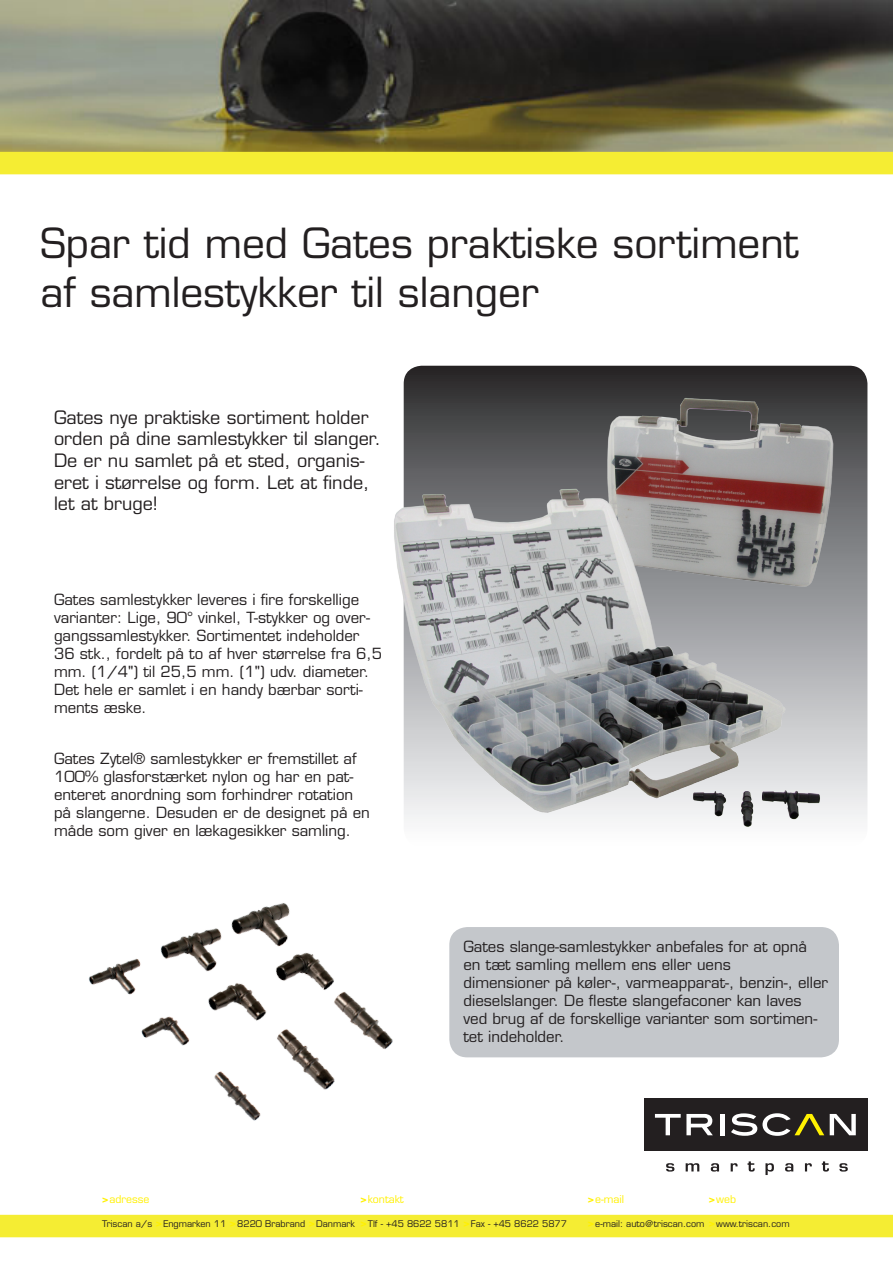
<style>
.page{position:relative;width:893px;height:1263px;background:#fff}
.page>*{position:absolute;margin:0;border:0;box-sizing:border-box;transform-origin:0 0}
.t1{font:40.5px/48.6px "Eurostile LT Std";color:#231f20}
.t2{font:18px/21.6px "Eurostile LT Std";color:#231f20}
.t3{font:15px/18px "Eurostile LT Std";color:#231f20}
.t4{font:10.5px "Eurostile LT Std";color:#fff101}
.t5{font:9px "Eurostile LT Std";color:#231f20}
.s1{font-weight:700}
.s2{font-weight:700;font-size:10.5px;color:#fff101}
</style>
<div class="page">
<div style="left:644px;top:1098px;width:223px;height:53px;background:#231f20"></div>
<svg style="left:655px;top:1114px;width:58px;height:21px"></svg>
<hr style="left:720px;top:1114px;width:4px;height:21px;background:#fff">
<svg style="left:731px;top:1113px;width:93px;height:23px"></svg>
<svg style="left:830px;top:1114px;width:26px;height:21px"></svg>
<svg style="left:666px;top:1163px;width:8px;height:8px"></svg>
<svg style="left:686px;top:1163px;width:13px;height:8px"></svg>
<svg style="left:711px;top:1163px;width:8px;height:8px"></svg>
<svg style="left:731px;top:1163px;width:7px;height:8px"></svg>
<svg style="left:747px;top:1161px;width:8px;height:10px"></svg>
<svg style="left:765px;top:1163px;width:9px;height:12px"></svg>
<svg style="left:785px;top:1163px;width:8px;height:8px"></svg>
<svg style="left:805px;top:1163px;width:7px;height:8px"></svg>
<svg style="left:822px;top:1161px;width:7px;height:10px"></svg>
<svg style="left:839px;top:1163px;width:9px;height:8px"></svg>
<img style="left:0;top:0;width:893px;height:152px">
<div style="left:0;top:152px;width:893px;height:22px;background:#f5ed33"></div>
<div style="left:0;top:1215px;width:893px;height:22px;background:#f5ed33"></div>
<div style="left:449px;top:927px;width:390px;height:130px;background:#c4c7cb;border-radius:18px"></div>
<img style="left:404px;top:366px;width:463px;height:455px">
<img style="left:561px;top:382px;width:307px;height:247px">
<img style="left:394px;top:465px;width:445px;height:362px">
<img style="left:88px;top:903px;width:366px;height:218px">
<p class="t1" style="left:40px;top:219px;width:760px">Spar tid med Gates praktiske sortiment af samlestykker til slanger</p>
<p class="t2" style="left:54px;top:407px;width:328px">Gates nye praktiske sortiment holder orden på dine samlestykker til slanger.<br>De er nu samlet på et sted, organis&shy;eret i størrelse og form. Let at finde, let at bruge!</p>
<p class="t3" style="left:54px;top:591px;width:329px">Gates samlestykker leveres i fire forskellige varianter: Lige, 90° vinkel, T-stykker og over&shy;gangssamlestykker. Sortimentet indeholder 36 stk., fordelt på to af hver størrelse fra 6,5 mm. (1/4") til 25,5 mm. (1") udv. diameter.<br>Det hele er samlet i en handy bærbar sorti&shy;ments æske.</p>
<p class="t3" style="left:54px;top:749px;width:317px">Gates Zytel® samlestykker er fremstillet af 100% glasforstærket nylon og har en pat&shy;enteret anordning som forhindrer rotation på slangerne. Desuden er de designet på en måde som giver en lækagesikker samling.</p>
<p class="t3" style="left:463px;top:938px;width:345px">Gates slange-samlestykker anbefales for at opnå en tæt samling mellem ens eller uens</p>
<p class="t3" style="left:463px;top:974px;width:366px">dimensioner på køler-, varmeapparat-, benzin-, eller</p>
<p class="t3" style="left:463px;top:992px;width:355px">dieselslanger. De fleste slangefaconer kan laves ved brug af de forskellige varianter som sortimen&shy;tet indeholder.</p>
<p class="t4" style="left:102px;top:1193px;width:49px"><span class="s1">&gt;</span>adresse</p>
<p class="t5" style="left:102px;top:1219px;width:254px">Triscan a/s <span class="s2">&gt;</span>Engmarken 11 <span class="s2">&gt;</span>8220 Brabrand <span class="s2">&gt;</span>Danmark</p>
<p class="t4" style="left:360px;top:1193px;width:45px"><span class="s1">&gt;</span>kontakt</p>
<p class="t5" style="left:360px;top:1219px;width:208px"><span class="s2">&gt;</span>Tlf - +45 8622 5811 <span class="s2">&gt;</span>Fax - +45 8622 5877</p>
<p class="t4" style="left:709px;top:1193px;width:29px"><span class="s1">&gt;</span>web</p>
<p class="t5" style="left:709px;top:1218px;width:82px"><span class="s2">&gt;</span>www.triscan.com</p>
<p class="t4" style="left:588px;top:1193px;width:38px"><span class="s1">&gt;</span>e-mail</p>
<p class="t5" style="left:588px;top:1219px;width:118px"><span class="s2">&gt;</span>e-mail: auto@triscan.com</p>
</div>
